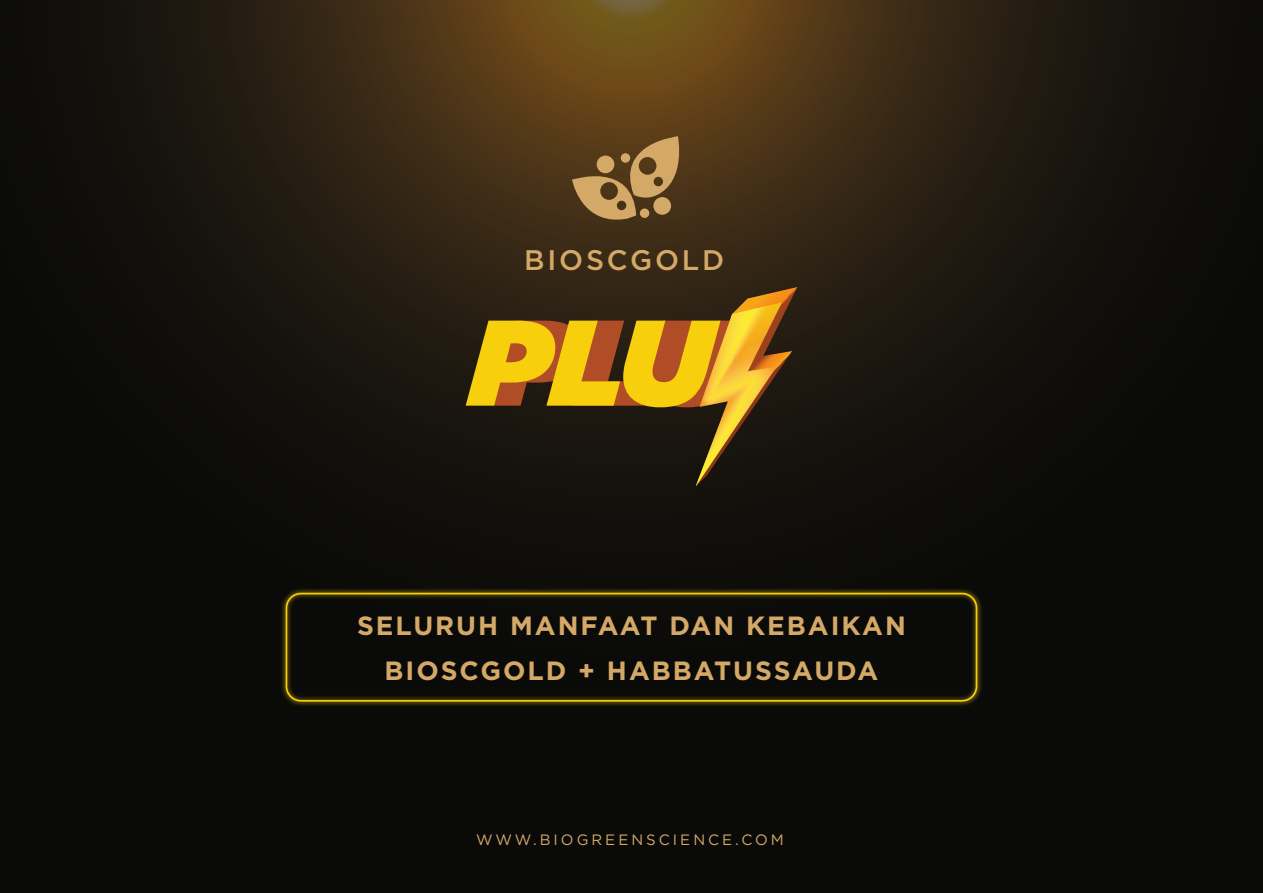
<style>
.page{position:relative;width:1263px;height:893px;background:#0a0a08}
.page>*{position:absolute;margin:0;border:0;box-sizing:border-box;transform-origin:0 0}
.t1{font:500 28.2px "Gotham";letter-spacing:.1em;color:#d4a967}
.t2{font:700 26.4px/45px "Gotham";letter-spacing:.075em;color:#d4a967;text-align:center}
.t3{font:15px "Gotham";letter-spacing:.2em;color:#d4a967}
</style>
<div class="page">
<svg style="left:102px;top:0;width:1056px;height:494px"></svg>
<img style="left:282px;top:589px;width:700px;height:117px">
<svg style="left:572px;top:136px;width:115px;height:85px;background:#856537"></svg>
<div style="left:653px;top:197px;width:18px;height:18px;background:#d4a967;border-radius:50%"></div>
<div style="left:640px;top:208px;width:9px;height:10px;background:#d4a967;border-radius:50%"></div>
<svg style="left:466px;top:271px;width:331px;height:221px"></svg>
<p class="t1" style="left:524px;top:241px;width:202px">BIOSCGOLD</p>
<p class="t2" style="left:357px;top:603px;width:550px">SELURUH MANFAAT DAN KEBAIKAN<br>BIOSCGOLD + HABBATUSSAUDA</p>
<p class="t3" style="left:476px;top:830px;width:309px">WWW.BIOGREENSCIENCE.COM</p>
</div>
